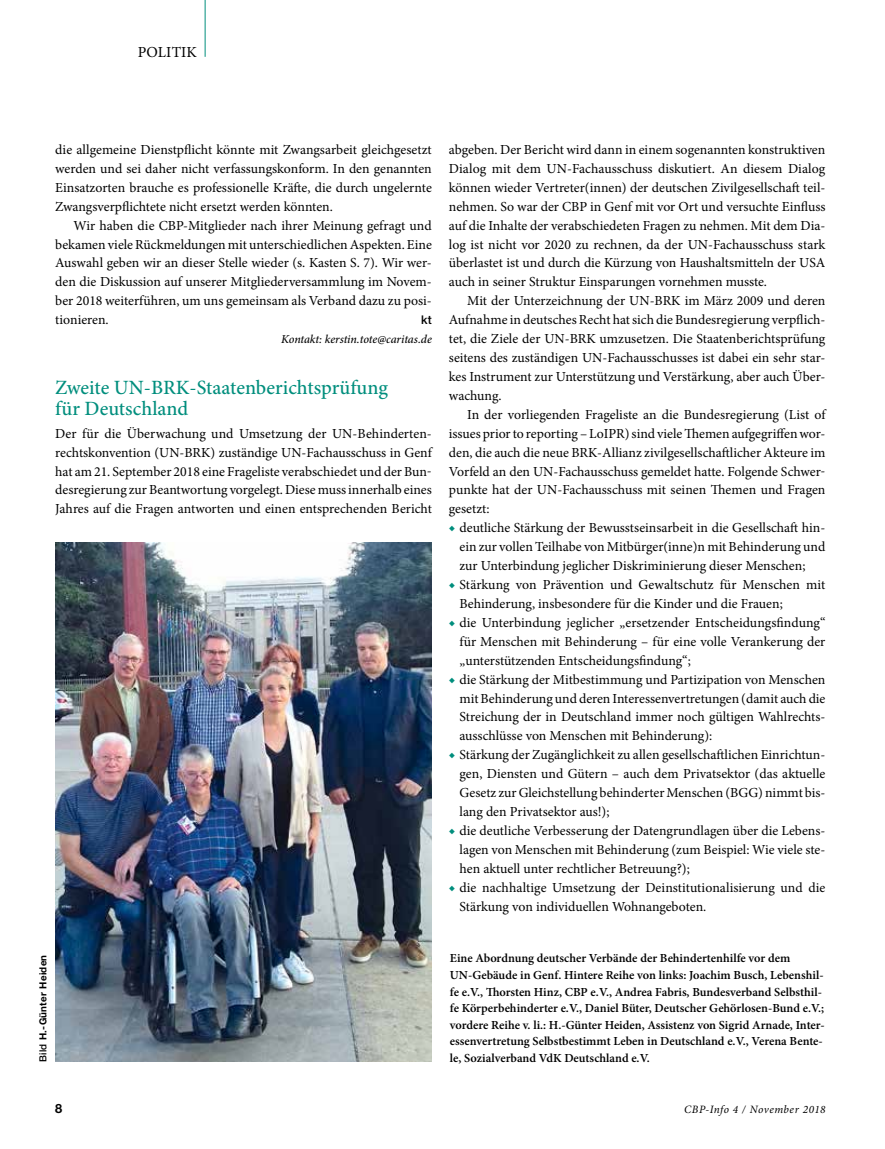
<style>
.page{position:relative;width:885px;height:1149px;background:#fff}
.page>*{position:absolute;margin:0;border:0;box-sizing:border-box;transform-origin:0 0}
.t1{font:500 20.25px/21.1px "Minion Pro";color:#008e7d}
.t2{font:15.3px "Minion Pro";letter-spacing:.01em;color:#000}
.t3{font:13.8px/18.9px "Minion Pro";color:#000;text-align:justify}
.t4{font:700 12.75px "Helvetica Neue LT Std";color:#000}
.t5{font:600 12.3px/16.5px "Minion Pro";color:#000}
.t6{font:italic 500 12px "Minion Pro";letter-spacing:-.01em;color:#000}
.t7{font:500 12px "Helvetica Neue LT Std";color:#000}
.t8{font:italic 11.25px "Minion Pro";letter-spacing:.04em;color:#000}
.t9{font:700 9.75px "Helvetica Neue LT Std";letter-spacing:.03em;color:#000}
.s1{font-weight:500}
.s2{color:#008e7d}
</style>
<div class="page">
<hr style="left:205px;top:0;width:1px;height:57px;background:#008e7d">
<img style="left:55px;top:542px;width:377px;height:519px">
<p class="t2" style="left:138px;top:42px;width:61px">POLITIK</p>
<p class="t3" style="left:55px;top:140px;width:378px">die allgemeine Dienstpflicht könnte mit Zwangsarbeit gleichgesetzt werden und sei daher nicht verfassungskonform. In den genannten Einsatzorten brauche es professionelle Kräfte, die durch ungelernte Zwangsverpflichtete nicht ersetzt werden könnten.</p>
<p class="t3" style="left:55px;top:216px;width:378px;text-indent:18px">Wir haben die CBP-Mitglieder nach ihrer Meinung gefragt und bekamen viele Rückmeldungen mit unterschiedlichen Aspekten. Eine Auswahl geben wir an dieser Stelle wieder (s. Kasten S. 7). Wir wer&shy;den die Diskussion auf unserer Mitgliederversammlung im Novem&shy;ber 2018 weiterführen, um uns gemeinsam als Verband dazu zu posi&shy;tionieren.</p>
<p class="t7" style="left:421px;top:312px;width:12px">kt</p>
<p class="t6" style="left:281px;top:331px;width:152px">Kontakt: kerstin.tote@caritas.de</p>
<h1 class="t1" style="left:55px;top:376px;width:334px">Zweite UN-BRK-Staatenberichtsprüfung für Deutschland</h1>
<p class="t3" style="left:55px;top:424px;width:378px">Der für die Überwachung und Umsetzung der UN-Behinderten&shy;rechtskonvention (UN-BRK) zuständige UN-Fachausschuss in Genf hat am 21. September 2018 eine Frageliste verabschiedet und der Bun&shy;desregierung zur Beantwortung vorgelegt. Diese muss innerhalb eines Jahres auf die Fragen antworten und einen entsprechenden Bericht</p>
<p class="t9" style="left:37px;top:1061px;width:109px;rotate:-90deg"><span class="s1">Bild</span> H.-Günter Heiden</p>
<p class="t3" style="left:449px;top:140px;width:378px">abgeben. Der Bericht wird dann in einem sogenannten konstruktiven Dialog mit dem UN-Fachausschuss diskutiert. An diesem Dialog können wieder Vertreter(innen) der deutschen Zivilgesellschaft teil&shy;nehmen. So war der CBP in Genf mit vor Ort und versuchte Einfluss auf die Inhalte der verabschiedeten Fragen zu nehmen. Mit dem Dia&shy;log ist nicht vor 2020 zu rechnen, da der UN-Fachausschuss stark überlastet ist und durch die Kürzung von Haushaltsmitteln der USA auch in seiner Struktur Einsparungen vornehmen musste.</p>
<p class="t3" style="left:449px;top:291px;width:378px;text-indent:18px">Mit der Unterzeichnung der UN-BRK im März 2009 und deren Aufnahme in deutsches Recht hat sich die Bundesregierung verpflich&shy;tet, die Ziele der UN-BRK umzusetzen. Die Staatenberichtsprüfung seitens des zuständigen UN-Fachausschusses ist dabei ein sehr star&shy;kes Instrument zur Unterstützung und Verstärkung, aber auch Über&shy;wachung.</p>
<p class="t3" style="left:449px;top:405px;width:378px;text-indent:18px">In der vorliegenden Frageliste an die Bundesregierung (List of issues prior to reporting – LoIPR) sind viele Themen aufgegriffen wor&shy;den, die auch die neue BRK-Allianz zivilgesellschaftlicher Akteure im Vorfeld an den UN-Fachausschuss gemeldet hatte. Folgende Schwer&shy;punkte hat der UN-Fachausschuss mit seinen Themen und Fragen gesetzt:</p>
<p class="t3" style="left:459px;top:518px;width:367px;text-indent:-11px"><span class="s2">◆</span> deutliche Stärkung der Bewusstseinsarbeit in die Gesellschaft hin&shy;ein zur vollen Teilhabe von Mitbürger(inne)n mit Behinderung und zur Unterbindung jeglicher Diskriminierung dieser Menschen;</p>
<p class="t3" style="left:459px;top:575px;width:367px;text-indent:-11px"><span class="s2">◆</span> Stärkung von Prävention und Gewaltschutz für Menschen mit<br>Behinderung, insbesondere für die Kinder und die Frauen;</p>
<p class="t3" style="left:459px;top:613px;width:367px;text-indent:-11px"><span class="s2">◆</span> die Unterbindung jeglicher „ersetzender Entscheidungsfindung“ für Menschen mit Behinderung – für eine volle Verankerung der „unterstützenden Entscheidungsfindung“;</p>
<p class="t3" style="left:459px;top:669px;width:367px;text-indent:-11px"><span class="s2">◆</span> die Stärkung der Mitbestimmung und Partizipation von Menschen mit Behinderung und deren Interessenvertretungen (damit auch die Streichung der in Deutschland immer noch gültigen Wahlrechts&shy;ausschlüsse von Menschen mit Behinderung):</p>
<p class="t3" style="left:459px;top:745px;width:367px;text-indent:-11px"><span class="s2">◆</span> Stärkung der Zugänglichkeit zu allen gesellschaftlichen Einrichtun&shy;gen, Diensten und Gütern – auch dem Privatsektor (das aktuelle Gesetz zur Gleichstellung behinderter Menschen (BGG) nimmt bis&shy;lang den Privatsektor aus!);</p>
<p class="t3" style="left:459px;top:820px;width:367px;text-indent:-11px"><span class="s2">◆</span> die deutliche Verbesserung der Datengrundlagen über die Lebens&shy;lagen von Menschen mit Behinderung (zum Beispiel: Wie viele ste&shy;hen aktuell unter rechtlicher Betreuung?);</p>
<p class="t3" style="left:459px;top:877px;width:367px;text-indent:-11px"><span class="s2">◆</span> die nachhaltige Umsetzung der Deinstitutionalisierung und die<br>Stärkung von individuellen Wohnangeboten.</p>
<p class="t5" style="left:450px;top:949px;width:376px">Eine Abordnung deutscher Verbände der Behindertenhilfe vor dem UN-Gebäude in Genf. Hintere Reihe von links: Joachim Busch, Lebenshil&shy;fe e.V., Thorsten Hinz, CBP e.V., Andrea Fabris, Bundesverband Selbsthil&shy;fe Körperbehinderter e.V., Daniel Büter, Deutscher Gehörlosen-Bund e.V.; vordere Reihe v. li.: H.-Günter Heiden, Assistenz von Sigrid Arnade, Inter&shy;essenvertretung Selbstbestimmt Leben in Deutschland e.V., Verena Bente-</p>
<p class="t5" style="left:450px;top:1048px;width:201px">le, Sozialverband VdK Deutschland e.V.</p>
<p class="t4" style="left:55px;top:1100px;width:9px">8</p>
<p class="t8" style="left:684px;top:1101px;width:143px">CBP-Info 4 / November 2018</p>
</div>
